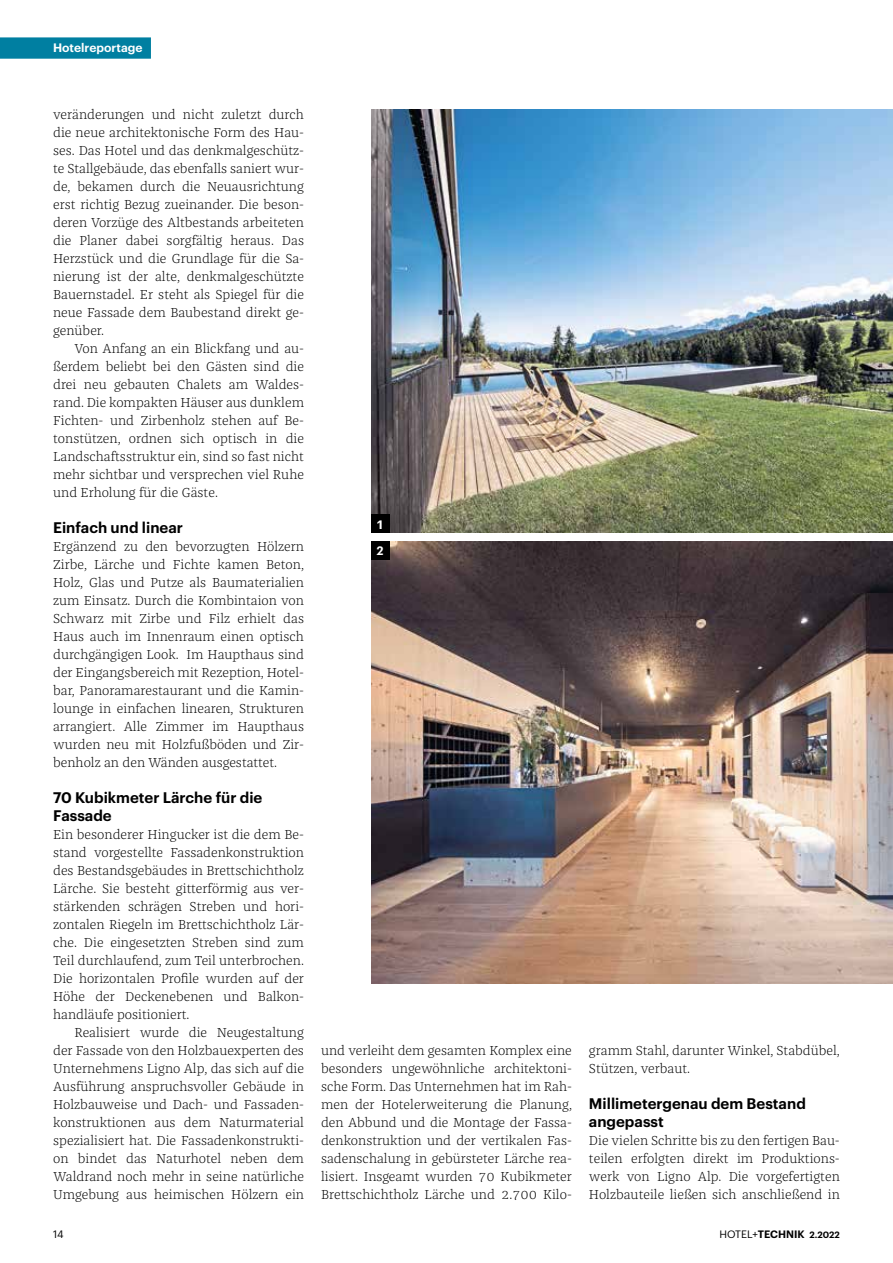
<style>
.page{position:relative;width:893px;height:1263px;background:#fff}
.page>*{position:absolute;margin:0;border:0;box-sizing:border-box;transform-origin:0 0}
.t1{font:600 15px/18px "Graphik";color:#000}
.t2{font:300 13.5px/18px "Franziska Pro";color:#000;text-align:justify}
.t3{font:600 12px "Graphik";color:#fff}
.t4{font:600 10.5px "Graphik";color:#000}
.t5{font:10.5px "Graphik";color:#000}
.s1{font-weight:400}
.s2{font-size:9px}
</style>
<div class="page">
<div style="left:0;top:37px;width:151px;height:22px;background:#007fa1"></div>
<img style="left:371px;top:109px;width:522px;height:424px">
<img style="left:371px;top:541px;width:522px;height:442px">
<div style="left:371px;top:515px;width:18px;height:18px;background:#000"></div>
<div style="left:371px;top:541px;width:18px;height:18px;background:#000"></div>
<p class="t3" style="left:53px;top:39px;width:91px">Hotelreportage</p>
<p class="t2" style="left:53px;top:105px;width:252px">veränderungen und nicht zuletzt durch die neue architektonische Form des Hau&shy;ses. Das Hotel und das denkmalgeschütz&shy;te Stallgebäude, das ebenfalls saniert wur&shy;de, bekamen durch die Neuausrichtung erst richtig Bezug zueinander. Die beson&shy;deren Vorzüge des Altbestands arbeiteten die Planer dabei sorgfältig heraus. Das Herzstück und die Grundlage für die Sa&shy;nierung ist der alte, denkmalgeschützte Bauernstadel. Er steht als Spiegel für die neue Fassade dem Baubestand direkt ge&shy;genüber.</p>
<p class="t2" style="left:53px;top:339px;width:252px;text-indent:21px">Von Anfang an ein Blickfang und au&shy;ßerdem beliebt bei den Gästen sind die drei neu gebauten Chalets am Waldes&shy;rand. Die kompakten Häuser aus dunklem Fichten- und Zirbenholz stehen auf Be&shy;tonstützen, ordnen sich optisch in die Landschaftsstruktur ein, sind so fast nicht mehr sichtbar und versprechen viel Ruhe und Erholung für die Gäste.</p>
<p class="t1" style="left:53px;top:517px;width:131px">Einfach und linear</p>
<p class="t2" style="left:53px;top:537px;width:252px">Ergänzend zu den bevorzugten Hölzern Zirbe, Lärche und Fichte kamen Beton, Holz, Glas und Putze als Baumaterialien zum Einsatz. Durch die Kombintaion von Schwarz mit Zirbe und Filz erhielt das Haus auch im Innenraum einen optisch durchgängigen Look. Im Haupthaus sind der Eingangsbereich mit Rezeption, Hotel&shy;bar, Panoramarestaurant und die Kamin&shy;lounge in einfachen linearen, Strukturen arrangiert. Alle Zimmer im Haupthaus wurden neu mit Holzfußböden und Zir&shy;benholz an den Wänden ausgestattet.</p>
<p class="t1" style="left:53px;top:787px;width:211px">70 Kubikmeter Lärche für die<br>Fassade</p>
<p class="t2" style="left:53px;top:825px;width:252px">Ein besonderer Hingucker ist die dem Be&shy;stand vorgestellte Fassadenkonstruktion des Bestandsgebäudes in Brettschichtholz Lärche. Sie besteht gitterförmig aus ver&shy;stärkenden schrägen Streben und hori&shy;zontalen Riegeln im Brettschichtholz Lär&shy;che. Die eingesetzten Streben sind zum Teil durchlaufend, zum Teil unterbrochen.<br>Die horizontalen Profile wurden auf der Höhe der Deckenebenen und Balkon&shy;handläufe positioniert.</p>
<p class="t2" style="left:53px;top:1023px;width:252px;text-indent:21px">Realisiert wurde die Neugestaltung der Fassade von den Holzbauexperten des Unternehmens Ligno Alp, das sich auf die Ausführung anspruchsvoller Gebäude in Holzbauweise und Dach- und Fassaden&shy;konstruktionen aus dem Naturmaterial spezialisiert hat. Die Fassadenkonstrukti&shy;on bindet das Naturhotel neben dem Waldrand noch mehr in seine natürliche Umgebung aus heimischen Hölzern ein</p>
<p class="t5" style="left:53px;top:1226px;width:12px">14</p>
<p class="t3" style="left:376px;top:515px;width:9px">1</p>
<p class="t3" style="left:376px;top:542px;width:9px">2</p>
<p class="t2" style="left:321px;top:1041px;width:252px">und verleiht dem gesamten Komplex eine besonders ungewöhnliche architektoni&shy;sche Form. Das Unternehmen hat im Rah&shy;men der Hotelerweiterung die Planung, den Abbund und die Montage der Fassa&shy;denkonstruktion und der vertikalen Fas&shy;sadenschalung in gebürsteter Lärche rea&shy;lisiert. Insgeamt wurden 70 Kubikmeter Brettschichtholz Lärche und 2.700 Kilo-</p>
<p class="t2" style="left:589px;top:1041px;width:252px">gramm Stahl, darunter Winkel, Stabdübel,<br>Stützen, verbaut.</p>
<p class="t1" style="left:589px;top:1093px;width:218px">Millimetergenau dem Bestand angepasst</p>
<p class="t2" style="left:589px;top:1131px;width:252px">Die vielen Schritte bis zu den fertigen Bau&shy;teilen erfolgten direkt im Produktions&shy;werk von Ligno Alp. Die vorgefertigten Holzbauteile ließen sich anschließend in</p>
<p class="t4" style="left:719px;top:1226px;width:122px"><span class="s1">HOTEL+</span>TECHNIK <span class="s2">2.2022</span></p>
</div>
